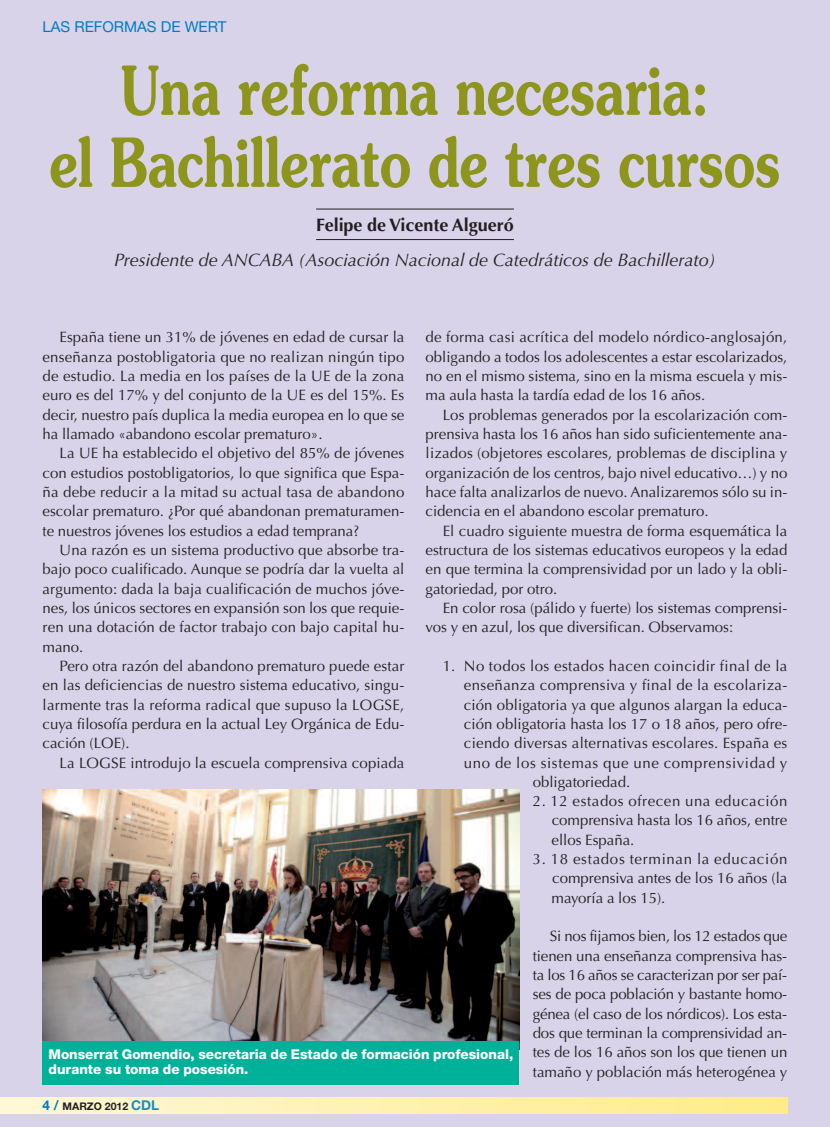
<style>
.page{position:relative;width:830px;height:1127px;background:#fff}
.page>*{position:absolute;margin:0;border:0;box-sizing:border-box;transform-origin:0 0}
.t1{font:600 67.5px/72px "Souvenir";color:#8d951d;text-align:center;scale:.75 1}
.t2{font:italic 18px "Optima";color:#231f20}
.t3{font:700 18px "Optima";color:#231f20}
.t4{font:15px/19.4px "Optima";color:#231f20;text-align:justify}
.t5{font:15px "Optima";letter-spacing:.02em;color:#231f20}
.t6{font:15px "Optima";letter-spacing:.03em;color:#231f20}
.t7{font:15px "Optima";letter-spacing:.025em;color:#231f20}
.t8{font:15px "Optima";letter-spacing:.04em;color:#231f20}
.t9{font:15px "Helvetica Neue";color:#007bc3}
.t10{font:800 13.5px/15px "Helvetica Neue";color:#fff}
.t11{font:10.5px "Helvetica Neue Bold TT";color:#231f20}
.s1{font-size:13.5px;color:#007bc3}
.s2{font-size:13.5px;color:#1a8bcc}
</style>
<div class="page">
<div style="left:0;top:0;width:829px;height:1127px;background:#d8d3e9"></div>
<div style="left:0;top:1097px;width:787px;height:16px;background:linear-gradient(to right,#fef8d7,#ffeb89)"></div>
<hr style="left:316px;top:209px;width:197px;height:1px;background:#231f20">
<hr style="left:316px;top:239px;width:197px;height:1px;background:#231f20">
<img style="left:43px;top:789px;width:476px;height:251px">
<div style="left:43px;top:1040px;width:476px;height:44px;background:#00b19a"></div>
<p class="t9" style="left:43px;top:21px;width:185px">LAS REFORMAS DE WERT</p>
<h1 class="t1" style="left:49px;top:56px;width:975px">Una reforma necesaria:<br>el Bachillerato de tres cursos</h1>
<p class="t3" style="left:316px;top:217px;width:199px">Felipe de Vicente Algueró</p>
<p class="t2" style="left:114px;top:253px;width:602px">Presidente de ANCABA (Asociación Nacional de Catedráticos de Bachillerato)</p>
<p class="t4" style="left:425px;top:329px;width:363px">de forma casi acrítica del modelo nórdico-anglosajón, obligando a todos los adolescentes a estar escolarizados, no en el mismo sistema, sino en la misma escuela y mis&shy;ma aula hasta la tardía edad de los 16 años.</p>
<p class="t4" style="left:425px;top:406px;width:363px;text-indent:17px">Los problemas generados por la escolarización com&shy;prensiva hasta los 16 años han sido suficientemente ana&shy;lizados (objetores escolares, problemas de disciplina y organización de los centros, bajo nivel educativo…) y no hace falta analizarlos de nuevo. Analizaremos sólo su in&shy;cidencia en el abandono escolar prematuro.</p>
<p class="t4" style="left:425px;top:522px;width:363px;text-indent:17px">El cuadro siguiente muestra de forma esquemática la estructura de los sistemas educativos europeos y la edad en que termina la comprensividad por un lado y la obli&shy;gatoriedad, por otro.</p>
<p class="t4" style="left:425px;top:599px;width:363px;text-indent:17px">En color rosa (pálido y fuerte) los sistemas comprensi&shy;vos y en azul, los que diversifican. Observamos:</p>
<p class="t6" style="left:442px;top:660px;width:346px">1. No todos los estados hacen coincidir final de la</p>
<p class="t7" style="left:463px;top:679px;width:325px">enseñanza comprensiva y final de la escolariza-</p>
<p class="t4" style="left:463px;top:696px;width:325px">ción obligatoria ya que algunos alargan la educa-</p>
<p class="t4" style="left:463px;top:715px;width:325px">ción obligatoria hasta los 17 o 18 años, pero ofre-</p>
<p class="t5" style="left:463px;top:737px;width:325px">ciendo diversas alternativas escolares. España es</p>
<p class="t8" style="left:463px;top:756px;width:325px">uno de los sistemas que une comprensividad y</p>
<p class="t4" style="left:532px;top:773px;width:99px">obligatoriedad.</p>
<p class="t4" style="left:551px;top:793px;width:237px;text-indent:-19px">2. 12 estados ofrecen una educación comprensiva hasta los 16 años, entre ellos España.</p>
<p class="t4" style="left:551px;top:851px;width:237px;text-indent:-19px">3. 18 estados terminan la educación comprensiva antes de los 16 años (la mayoría a los 15).</p>
<p class="t4" style="left:532px;top:928px;width:256px;text-indent:17px">Si nos fijamos bien, los 12 estados que tienen una enseñanza comprensiva has&shy;ta los 16 años se caracterizan por ser paí&shy;ses de poca población y bastante homo&shy;génea (el caso de los nórdicos). Los esta&shy;dos que terminan la comprensividad an&shy;tes de los 16 años son los que tienen un tamaño y población más heterogénea y</p>
<p class="t4" style="left:43px;top:329px;width:363px;text-indent:17px">España tiene un 31% de jóvenes en edad de cursar la enseñanza postobligatoria que no realizan ningún tipo de estudio. La media en los países de la UE de la zona euro es del 17% y del conjunto de la UE es del 15%. Es decir, nuestro país duplica la media europea en lo que se ha llamado «abandono escolar prematuro».</p>
<p class="t4" style="left:43px;top:445px;width:363px;text-indent:17px">La UE ha establecido el objetivo del 85% de jóvenes con estudios postobligatorios, lo que significa que Espa&shy;ña debe reducir a la mitad su actual tasa de abandono escolar prematuro. ¿Por qué abandonan prematuramen&shy;te nuestros jóvenes los estudios a edad temprana?</p>
<p class="t4" style="left:43px;top:542px;width:363px;text-indent:17px">Una razón es un sistema productivo que absorbe tra&shy;bajo poco cualificado. Aunque se podría dar la vuelta al argumento: dada la baja cualificación de muchos jóve&shy;nes, los únicos sectores en expansión son los que requie&shy;ren una dotación de factor trabajo con bajo capital hu&shy;mano.</p>
<p class="t4" style="left:43px;top:657px;width:363px;text-indent:17px">Pero otra razón del abandono prematuro puede estar en las deficiencias de nuestro sistema educativo, singu&shy;larmente tras la reforma radical que supuso la LOGSE, cuya filosofía perdura en la actual Ley Orgánica de Edu&shy;cación (LOE).</p>
<p class="t4" style="left:60px;top:754px;width:346px">La LOGSE introdujo la escuela comprensiva copiada</p>
<p class="t10" style="left:49px;top:1047px;width:466px">Monserrat Gomendio, secretaria de Estado de formación profesional, durante su toma de posesión.</p>
<p class="t11" style="left:43px;top:1100px;width:118px"><span class="s1">4 /</span> MARZO 2012 <span class="s2">CDL</span></p>
</div>
